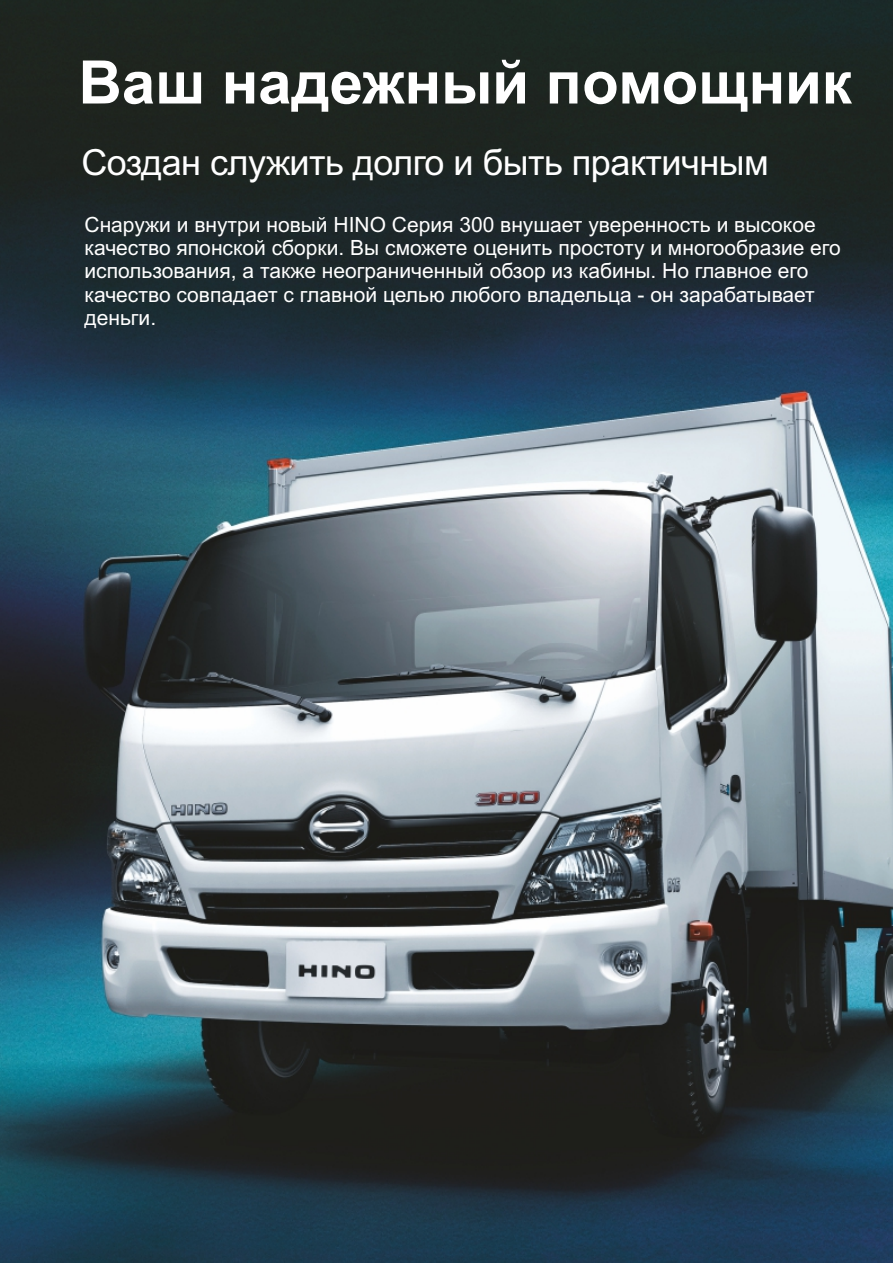
<style>
.page{position:relative;width:893px;height:1263px;background:#fff}
.page>*{position:absolute;margin:0;border:0;box-sizing:border-box;transform-origin:0 0}
.t1{font:700 60px "Arial";color:#fff}
.t2{font:36px "Arial";letter-spacing:-.015em;color:#fff}
.t3{font:21px/23.4px "Arial";color:#fff}
</style>
<div class="page">
<img style="left:0;top:0;width:893px;height:1263px">
<h1 class="t1" style="left:79px;top:60px;width:775px">Ваш надежный помощник</h1>
<h2 class="t2" style="left:81px;top:149px;width:689px">Создан служить долго и быть практичным</h2>
<p class="t3" style="left:84px;top:214px;width:758px">Снаружи и внутри новый HINO Серия 300 внушает уверенность и высокое качество японской сборки. Вы сможете оценить простоту и многообразие его использования, а также неограниченный обзор из кабины. Но главное его качество совпадает с главной целью любого владельца - он зарабатывает деньги.</p>
</div>
